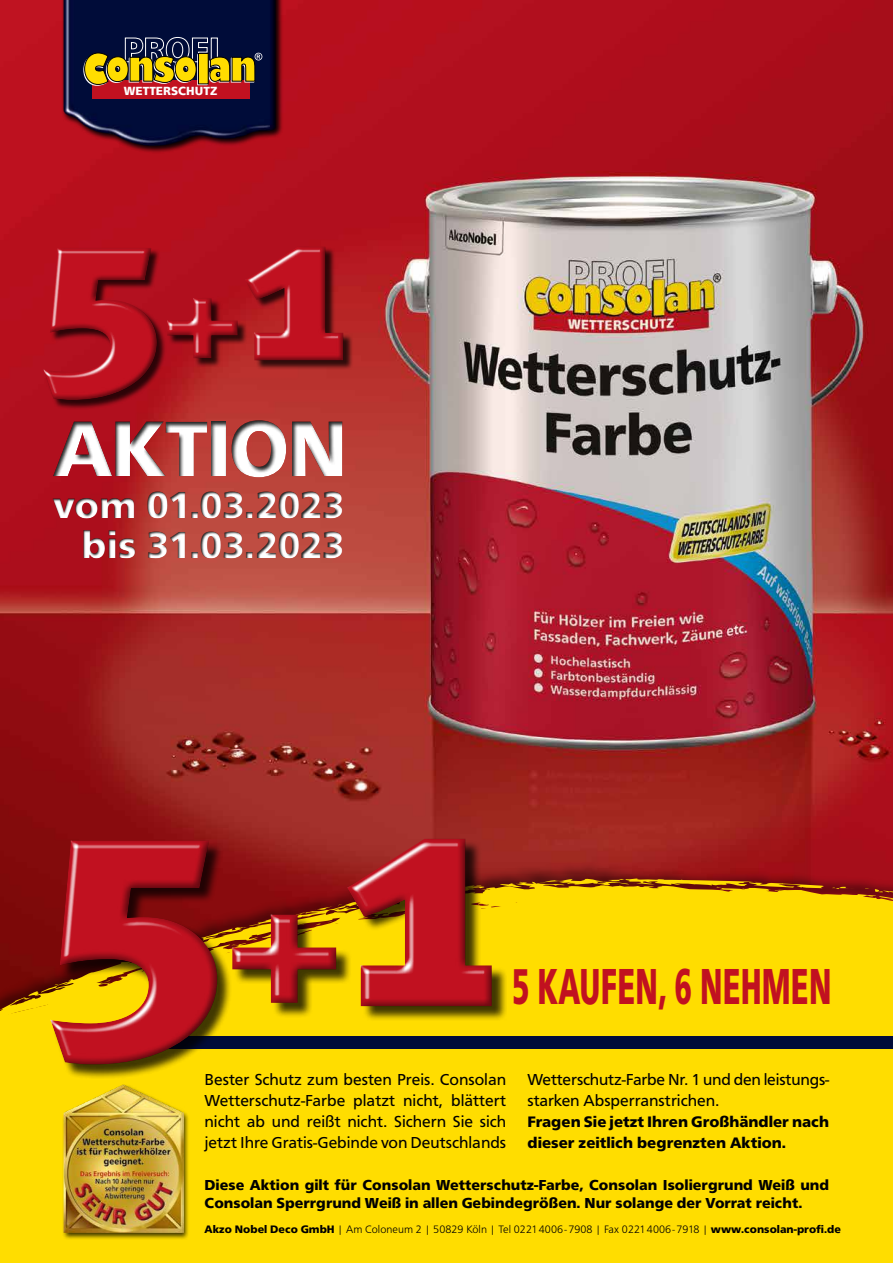
<style>
.page{position:relative;width:893px;height:1263px;background:#fff}
.page>*{position:absolute;margin:0;border:0;box-sizing:border-box;transform-origin:0 0}
.t1{font:700 81.6px "Frutus T";letter-spacing:-.03em;color:#fff}
.t2{font:700 52.5px "Frutus T";letter-spacing:.005em;color:#c11120;scale:.57 1}
.t3{font:700 39px/39.6px "Frutus T";letter-spacing:-.02em;color:#fff;text-align:right}
.t4{font:16.5px/21px "Frutus T";color:#000;text-align:justify}
.t5{font:700 15.75px/21px "Frutus T";color:#000}
.t6{font:700 15px/18px "Frutus T";color:#000}
.t7{font:700 12.3px "Frutus T";color:#fff}
.t8{font:300 11.25px "Frutus T";color:#000}
.s1{font-weight:700}
</style>
<div class="page">
<img style="left:0;top:0;width:893px;height:862px">
<div style="left:0;top:862px;width:893px;height:174px;background:#000;opacity:.5"></div>
<svg style="left:608px;top:878px;width:247px;height:11px"></svg>
<svg style="left:865px;top:888px;width:28px;height:2px"></svg>
<svg style="left:507px;top:883px;width:15px;height:4px"></svg>
<div style="left:0;top:890px;width:893px;height:373px;background:#fd0"></div>
<div style="left:64px;top:1036px;width:829px;height:13px;background:#000b39"></div>
<div style="left:62px;top:0;width:222px;height:154px;background:#000;opacity:.75"></div>
<img style="left:62px;top:0;width:215px;height:244px">
<div style="left:93px;top:80px;width:157px;height:19px;background:#c11120"></div>
<svg style="left:83px;top:37px;width:179px;height:49px"></svg>
<div style="left:53px;top:840px;width:454px;height:240px;background:#000;opacity:.75"></div>
<svg style="left:48px;top:837px;width:444px;height:228px"></svg>
<div style="left:45px;top:248px;width:308px;height:162px;background:#000;opacity:.75"></div>
<svg style="left:42px;top:244px;width:302px;height:156px"></svg>
<div style="left:63px;top:1083px;width:127px;height:157px;background:#000;opacity:.75"></div>
<img style="left:64px;top:1084px;width:119px;height:149px">
<div style="left:40px;top:400px;width:392px;height:95px;background:#000;opacity:.85"></div>
<div style="left:46px;top:481px;width:340px;height:92px;background:#000;opacity:.85"></div>
<p class="t7" style="left:124px;top:84px;width:95px">WETTERSCHUTZ</p>
<h1 class="t1" style="left:53px;top:401px;width:296px">AKTION</h1>
<h3 class="t3" style="left:52px;top:485px;width:293px">vom 01.03.2023 bis 31.03.2023</h3>
<h2 class="t2" style="left:512px;top:956px;width:562px">5 KAUFEN, 6 NEHMEN</h2>
<p class="t4" style="left:205px;top:1068px;width:303px">Bester Schutz zum besten Preis. Consolan Wetterschutz-Farbe platzt nicht, blättert nicht ab und reißt nicht. Sichern Sie sich jetzt Ihre Gratis-Gebinde von Deutschlands</p>
<p class="t4" style="left:527px;top:1068px;width:303px">Wetterschutz-Farbe Nr. 1 und den leistungs&shy;starken Absperranstrichen.</p>
<p class="t5" style="left:527px;top:1110px;width:303px">Fragen Sie jetzt Ihren Großhändler nach dieser zeitlich begrenzten Aktion.</p>
<p class="t6" style="left:205px;top:1176px;width:626px">Diese Aktion gilt für Consolan Wetterschutz-Farbe, Consolan Isoliergrund Weiß und<br>Consolan Sperrgrund Weiß in allen Gebindegrößen. Nur solange der Vorrat reicht.</p>
<p class="t8" style="left:205px;top:1222px;width:638px"><span class="s1">Akzo Nobel Deco GmbH</span> | Am Coloneum 2 | 50829 Köln | Tel 02214006-7908 | Fax 02214006-7918 | <span class="s1">www.consolan-profi.de</span></p>
</div>
